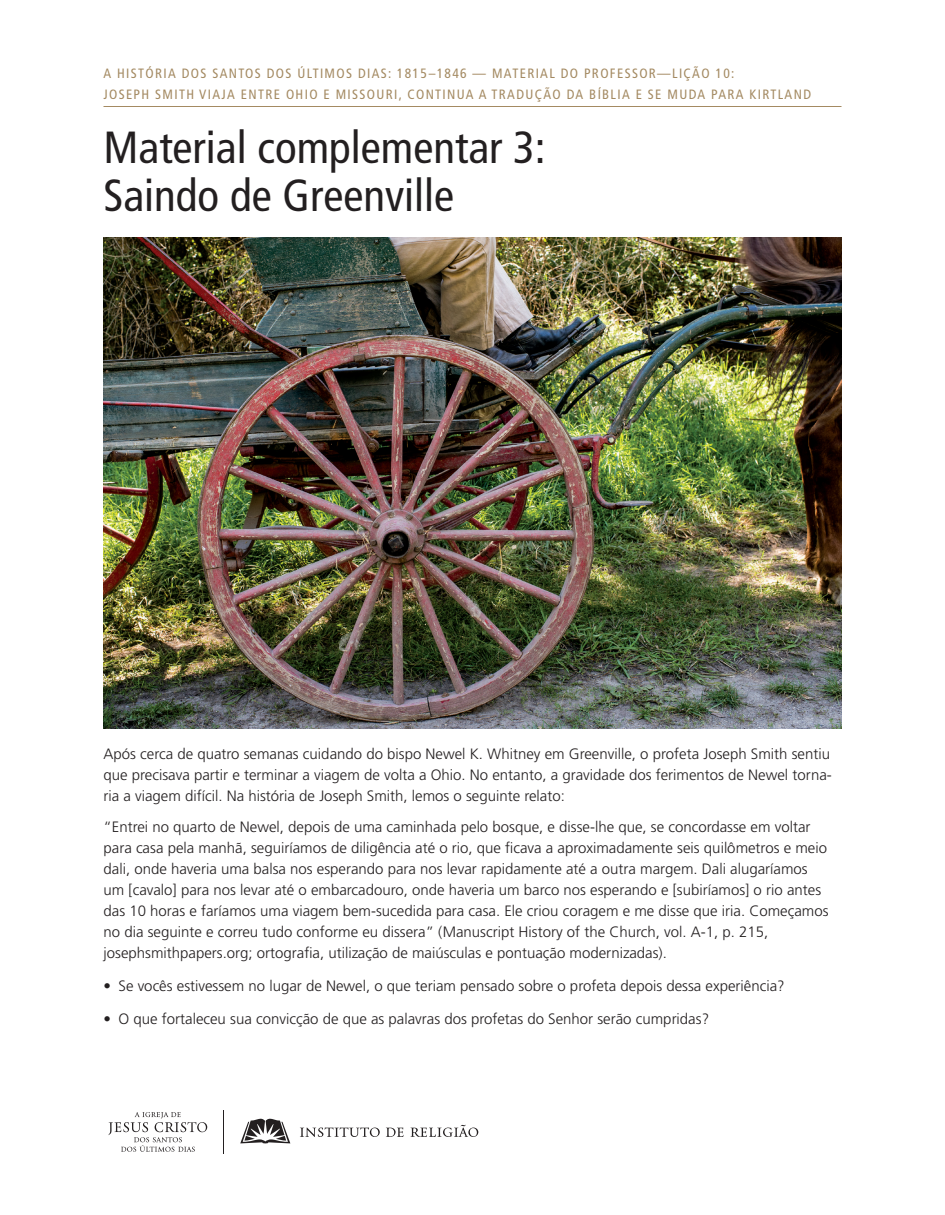
<style>
.page{position:relative;width:945px;height:1215px;background:#fff}
.page>*{position:absolute;margin:0;border:0;box-sizing:border-box;transform-origin:0 0}
.t1{font:condensed 45px/48px "Frutigerlds Lat";color:#231f20}
.t2{font:300 15px/21px "Frutigerlds Lat";color:#231f20}
.t3{font:condensed 13.5px/21px "Frutigerlds Lat";letter-spacing:.1em;color:#a48a62}
</style>
<div class="page">
<svg style="left:240px;top:1119px;width:50px;height:24px"></svg>
<hr style="left:223px;top:1111px;width:1px;height:43px;background:#231f20">
<svg style="left:108px;top:1112px;width:99px;height:40px"></svg>
<svg style="left:300px;top:1127px;width:80px;height:10px"></svg>
<svg style="left:386px;top:1128px;width:18px;height:9px"></svg>
<svg style="left:411px;top:1125px;width:67px;height:12px"></svg>
<hr style="left:104px;top:106px;width:738px;height:1px;background:#a48a62">
<img style="left:104px;top:238px;width:737px;height:491px">
<p class="t3" style="left:104px;top:62px;width:709px">A HISTÓRIA DOS SANTOS DOS ÚLTIMOS DIAS: 1815–1846 — MATERIAL DO PROFESSOR—LIÇÃO 10:<br>JOSEPH SMITH VIAJA ENTRE OHIO E MISSOURI, CONTINUA A TRADUÇÃO DA BÍBLIA E SE MUDA PARA KIRTLAND</p>
<h1 class="t1" style="left:104px;top:122px;width:444px">Material complementar 3:<br>Saindo de Greenville</h1>
<p class="t2" style="left:104px;top:743px;width:730px">Após cerca de quatro semanas cuidando do bispo Newel K. Whitney em Greenville, o profeta Joseph Smith sentiu que precisava partir e terminar a viagem de volta a Ohio. No entanto, a gravidade dos ferimentos de Newel torna&shy;ria a viagem difícil. Na história de Joseph Smith, lemos o seguinte relato:</p>
<p class="t2" style="left:104px;top:817px;width:727px">“Entrei no quarto de Newel, depois de uma caminhada pelo bosque, e disse-lhe que, se concordasse em voltar para casa pela manhã, seguiríamos de diligência até o rio, que ficava a aproximadamente seis quilômetros e meio dali, onde haveria uma balsa nos esperando para nos levar rapidamente até a outra margem. Dali alugaríamos um [cavalo] para nos levar até o embarcadouro, onde haveria um barco nos esperando e [subiríamos] o rio antes das 10 horas e faríamos uma viagem bem-sucedida para casa. Ele criou coragem e me disse que iria. Começamos no dia seguinte e correu tudo conforme eu dissera” (Manuscript History of the Church, vol. A-1, p. 215, josephsmithpapers.org; ortografia, utilização de maiúsculas e pontuação modernizadas).</p>
<p class="t2" style="left:104px;top:976px;width:683px">• Se vocês estivessem no lugar de Newel, o que teriam pensado sobre o profeta depois dessa experiência?</p>
<p class="t2" style="left:104px;top:1009px;width:607px">• O que fortaleceu sua convicção de que as palavras dos profetas do Senhor serão cumpridas?</p>
</div>
